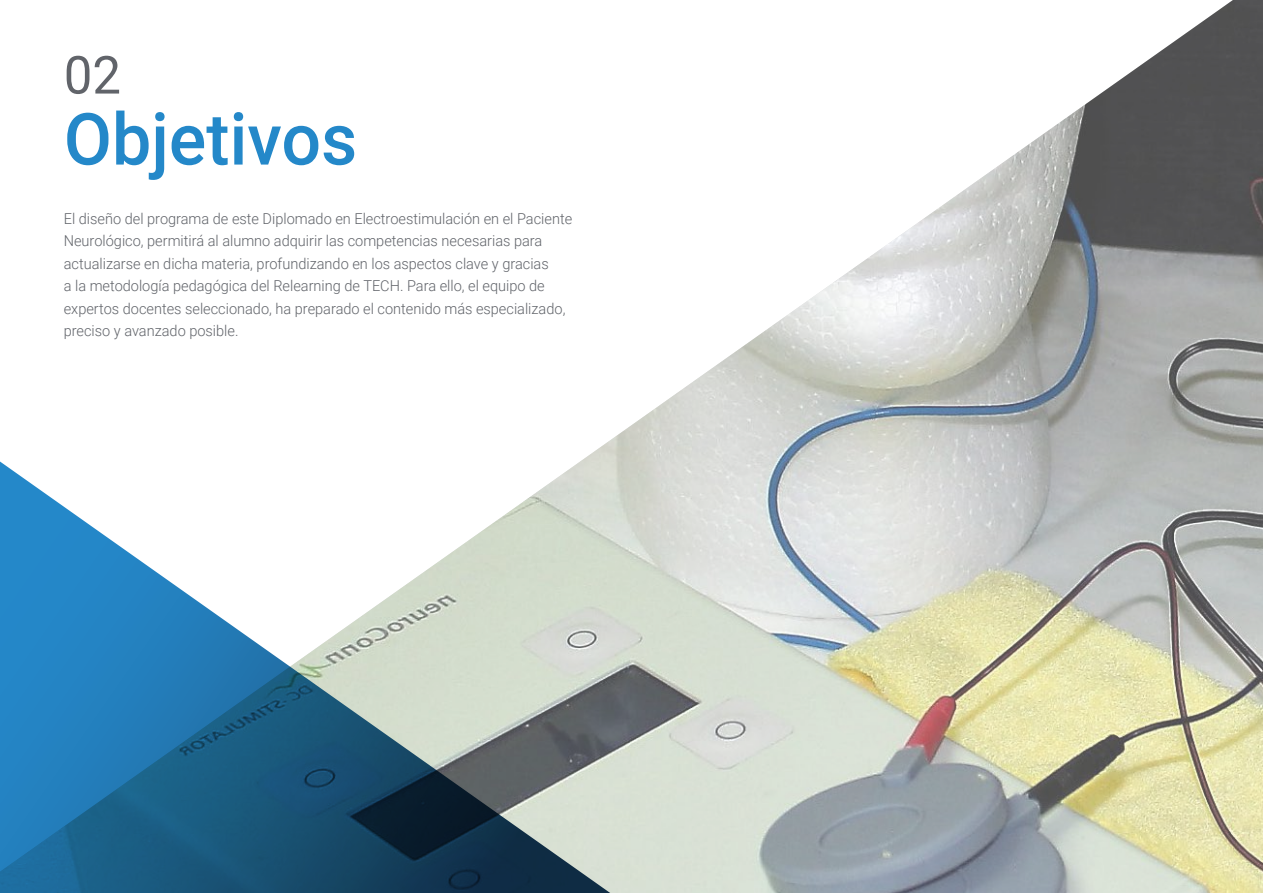
<style>
.page{position:relative;width:1263px;height:893px;background:#fff}
.page>*{position:absolute;margin:0;border:0;box-sizing:border-box;transform-origin:0 0}
.t1{font:500 72px "Roboto";color:#2488c9}
.t2{font:52.5px "Roboto";color:#61646a}
.t3{font:300 15px/22.5px "Roboto";color:#61646a}
</style>
<div class="page">
<img style="left:602px;top:0;width:661px;height:893px">
<svg style="left:0;top:446px;width:640px;height:447px"></svg>
<h2 class="t2" style="left:64px;top:38px;width:59px">02</h2>
<h1 class="t1" style="left:64px;top:89px;width:295px">Objetivos</h1>
<p class="t3" style="left:64px;top:207px;width:510px">El diseño del programa de este Diplomado en Electroestimulación en el Paciente Neurológico, permitirá al alumno adquirir las competencias necesarias para actualizarse en dicha materia, profundizando en los aspectos clave y gracias<br>a la metodología pedagógica del Relearning de TECH. Para ello, el equipo de expertos docentes seleccionado, ha preparado el contenido más especializado, preciso y avanzado posible.</p>
</div>
